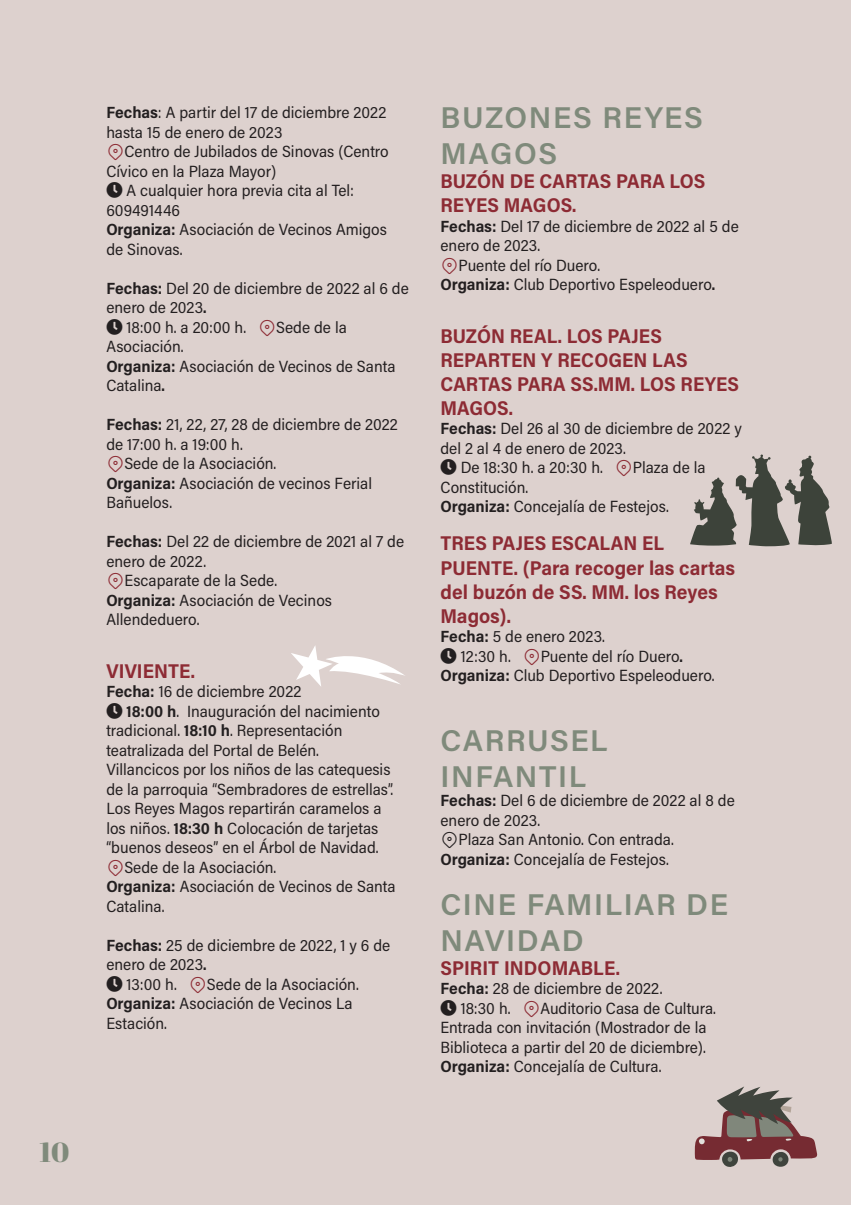
<style>
.page{position:relative;width:851px;height:1205px;background:#fff}
.page>*{position:absolute;margin:0;border:0;box-sizing:border-box;transform-origin:0 0}
.t1{font:30px/36px "Acumin Variable Concept";letter-spacing:.05em;color:#7f8a7b}
.t2{font:27.5px "Abril Fatface";color:#7f8a7b}
.t3{font:700 20px/24px "Acumin Pro Semi Cond";color:#8d2b34}
.t4{font:16.25px/19.5px "Acumin Pro Semi Cond";color:#231f20}
.s1{font-weight:700}
</style>
<div class="page">
<div style="left:0;top:0;width:850px;height:1205px;background:#ddd1ce"></div>
<svg style="left:694px;top:1086px;width:123px;height:81px"></svg>
<svg style="left:291px;top:646px;width:114px;height:40px"></svg>
<svg style="left:690px;top:454px;width:142px;height:93px"></svg>
<h2 class="t2" style="left:40px;top:1132px;width:31px">10</h2>
<p class="t4" style="left:106px;top:102px;width:281px"><span class="s1">Fechas</span>: A partir del 17 de diciembre 2022 hasta 15 de enero de 2023</p>
<p class="t4" style="left:106px;top:141px;width:284px;text-indent:18px">Centro de Jubilados de Sinovas (Centro<br>Cívico en la Plaza Mayor)</p>
<p class="t4" style="left:106px;top:180px;width:282px">●□ A cualquier hora previa cita al Tel:<br>609491446<br><span class="s1">Organiza:</span> Asociación de Vecinos Amigos de Sinovas.</p>
<p class="t4" style="left:106px;top:278px;width:304px"><span class="s1">Fechas:</span> Del 20 de diciembre de 2022 al 6 de enero de 2023<span class="s1">.</span></p>
<p class="t4" style="left:106px;top:317px;width:141px">●□ 18:00 h. a 20:00 h.</p>
<p class="t4" style="left:276px;top:317px;width:72px">Sede de la</p>
<p class="t4" style="left:106px;top:336px;width:291px">Asociación.<br><span class="s1">Organiza:</span> Asociación de Vecinos de Santa<br>Catalina<span class="s1">.</span></p>
<p class="t4" style="left:106px;top:414px;width:293px"><span class="s1">Fechas:</span> 21, 22, 27, 28 de diciembre de 2022</p>
<p class="t4" style="left:106px;top:434px;width:138px">de 17:00 h. a 19:00 h.</p>
<p class="t4" style="left:124px;top:453px;width:153px">Sede de la Asociación.</p>
<p class="t4" style="left:106px;top:473px;width:267px"><span class="s1">Organiza:</span> Asociación de vecinos Ferial</p>
<p class="t4" style="left:106px;top:492px;width:67px">Bañuelos.</p>
<p class="t4" style="left:106px;top:531px;width:299px"><span class="s1">Fechas:</span> Del 22 de diciembre de 2021 al 7 de</p>
<p class="t4" style="left:106px;top:551px;width:101px">enero de 2022.</p>
<p class="t4" style="left:124px;top:570px;width:154px">Escaparate de la Sede.</p>
<p class="t4" style="left:106px;top:590px;width:227px"><span class="s1">Organiza:</span> Asociación de Vecinos</p>
<p class="t4" style="left:106px;top:609px;width:94px">Allendeduero.</p>
<p class="t3" style="left:106px;top:658px;width:90px">VIVIENTE.</p>
<p class="t4" style="left:106px;top:681px;width:196px"><span class="s1">Fecha:</span> 16 de diciembre 2022</p>
<p class="t4" style="left:106px;top:701px;width:275px">●□ <span class="s1">18:00 h</span>. Inauguración del nacimiento</p>
<p class="t4" style="left:106px;top:720px;width:238px">tradicional. <span class="s1">18:10 h</span>. Representación</p>
<p class="t4" style="left:106px;top:740px;width:214px">teatralizada del Portal de Belén.</p>
<p class="t4" style="left:106px;top:759px;width:285px">Villancicos por los niños de las catequesis</p>
<p class="t4" style="left:106px;top:779px;width:288px">de la parroquia “Sembradores de estrellas”.</p>
<p class="t4" style="left:106px;top:798px;width:277px">Los Reyes Magos repartirán caramelos a</p>
<p class="t4" style="left:106px;top:818px;width:273px">los niños. <span class="s1">18:30 h</span> Colocación de tarjetas</p>
<p class="t4" style="left:106px;top:837px;width:274px">“buenos deseos” en el Árbol de Navidad.</p>
<p class="t4" style="left:124px;top:857px;width:153px">Sede de la Asociación.</p>
<p class="t4" style="left:106px;top:876px;width:291px"><span class="s1">Organiza:</span> Asociación de Vecinos de Santa</p>
<p class="t4" style="left:106px;top:896px;width:60px">Catalina.</p>
<p class="t4" style="left:106px;top:935px;width:285px"><span class="s1">Fechas:</span> 25 de diciembre de 2022, 1 y 6 de enero de 2023<span class="s1">.</span></p>
<p class="t4" style="left:106px;top:974px;width:72px">●□ 13:00 h.</p>
<p class="t4" style="left:106px;top:974px;width:254px;text-indent:100px">Sede de la Asociación.<br><span class="s1">Organiza:</span> Asociación de Vecinos La<br>Estación.</p>
<h1 class="t1" style="left:440px;top:99px;width:264px">BUZONES REYES<br>MAGOS</h1>
<p class="t3" style="left:440px;top:168px;width:266px">BUZÓN DE CARTAS PARA LOS<br>REYES MAGOS.</p>
<p class="t4" style="left:440px;top:216px;width:300px"><span class="s1">Fechas:</span> Del 17 de diciembre de 2022 al 5 de</p>
<p class="t4" style="left:440px;top:235px;width:101px">enero de 2023.</p>
<p class="t4" style="left:458px;top:255px;width:143px">Puente del río Duero.</p>
<p class="t4" style="left:440px;top:274px;width:276px"><span class="s1">Organiza:</span> Club Deportivo Espeleoduero<span class="s1">.</span></p>
<p class="t3" style="left:440px;top:323px;width:300px">BUZÓN REAL. LOS PAJES<br>REPARTEN Y RECOGEN LAS<br>CARTAS PARA SS.MM. LOS REYES<br>MAGOS.</p>
<p class="t4" style="left:440px;top:418px;width:303px"><span class="s1">Fechas:</span> Del 26 al 30 de diciembre de 2022 y del 2 al 4 de enero de 2023.</p>
<p class="t4" style="left:440px;top:457px;width:164px">●□ De 18:30 h. a 20:30 h.</p>
<p class="t4" style="left:632px;top:457px;width:74px">Plaza de la</p>
<p class="t4" style="left:440px;top:477px;width:230px">Constitución.<br><span class="s1">Organiza:</span> Concejalía de Festejos.</p>
<p class="t3" style="left:440px;top:530px;width:296px">TRES PAJES ESCALAN EL<br>PUENTE. (Para recoger las cartas del buzón de SS. MM. los Reyes<br>Magos).</p>
<p class="t4" style="left:440px;top:626px;width:166px"><span class="s1">Fecha:</span> 5 de enero 2023.</p>
<p class="t4" style="left:440px;top:645px;width:72px">●□ 12:30 h.</p>
<p class="t4" style="left:440px;top:645px;width:275px;text-indent:100px">Puente del río Duero<span class="s1">.<br>Organiza:</span> Club Deportivo Espeleoduero.</p>
<h1 class="t1" style="left:440px;top:721px;width:168px">CARRUSEL<br>INFANTIL</h1>
<p class="t4" style="left:440px;top:790px;width:296px"><span class="s1">Fechas:</span> Del 6 de diciembre de 2022 al 8 de</p>
<p class="t4" style="left:440px;top:809px;width:101px">enero de 2023.</p>
<p class="t4" style="left:458px;top:829px;width:217px">Plaza San Antonio. Con entrada.</p>
<p class="t4" style="left:440px;top:848px;width:230px"><span class="s1">Organiza:</span> Concejalía de Festejos.</p>
<h1 class="t1" style="left:440px;top:885px;width:289px">CINE FAMILIAR DE<br>NAVIDAD</h1>
<p class="t3" style="left:440px;top:955px;width:181px">SPIRIT INDOMABLE.</p>
<p class="t4" style="left:440px;top:978px;width:223px"><span class="s1">Fecha:</span> 28 de diciembre de 2022.</p>
<p class="t4" style="left:440px;top:998px;width:71px">●□ 18:30 h.</p>
<p class="t4" style="left:440px;top:998px;width:277px;text-indent:100px">Auditorio Casa de Cultura.<br>Entrada con invitación (Mostrador de la Biblioteca a partir del 20 de diciembre).<br><span class="s1">Organiza:</span> Concejalía de Cultura.</p>
</div>
